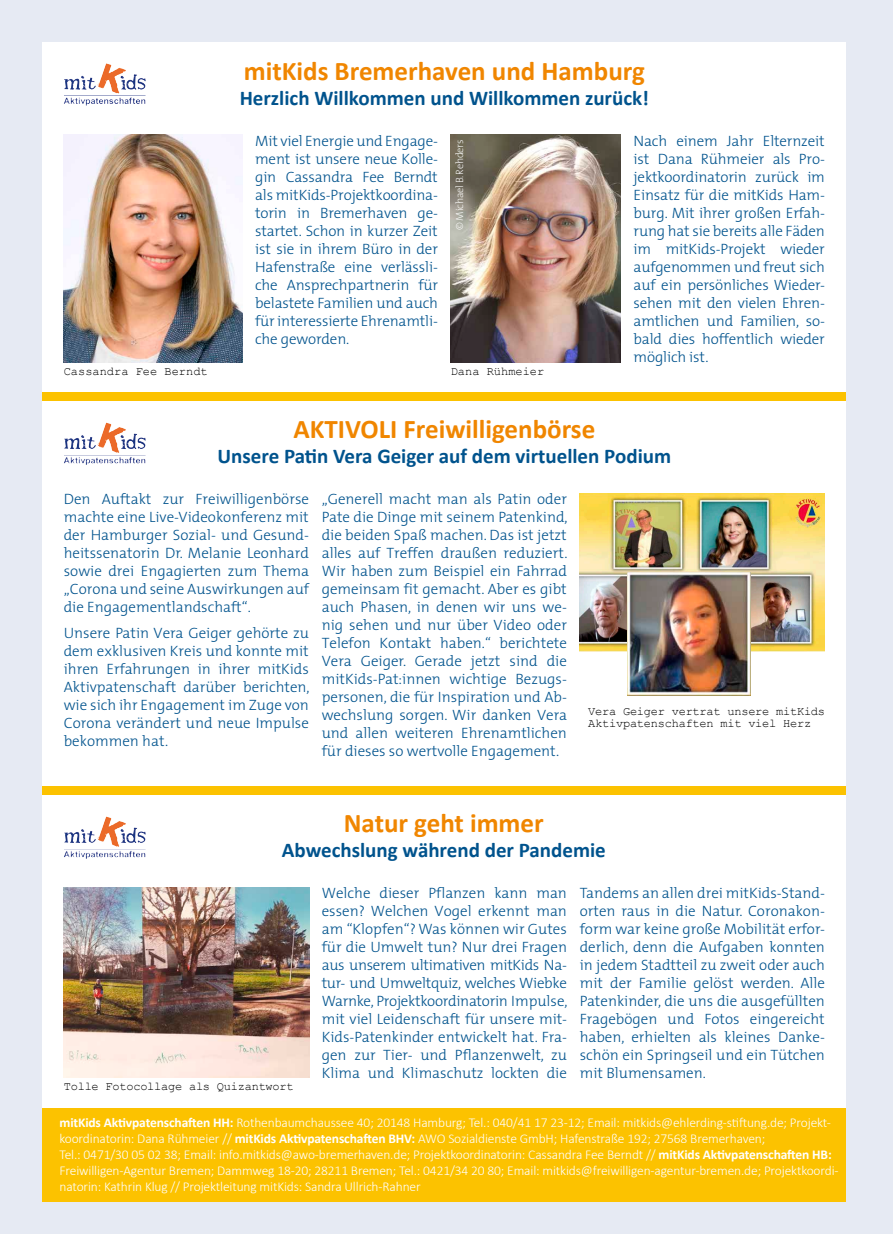
<style>
.page{position:relative;width:893px;height:1234px;background:#fff}
.page>*{position:absolute;margin:0;border:0;box-sizing:border-box;transform-origin:0 0}
.t1{font:700 27px "Calibri";color:#f08600}
.t2{font:700 21px "Calibri";color:#00538d}
.t3{font:300 15px/18px "The Mix";color:#00538d;text-align:justify}
.t4{font:300 13.5px/16.2px "Calibri";letter-spacing:-.01em;color:#fff}
.t5{font:12px/12px "Courier New";letter-spacing:-.02em;color:#000}
.t6{font:12px "Courier New";color:#000}
.t7{font:200 10.5px "The Mix";letter-spacing:-.02em;color:#fff}
.s1{font-weight:700}
</style>
<div class="page">
<div style="left:0;top:0;width:893px;height:1233px;background:#e6eaf3"></div>
<div style="left:43px;top:1107px;width:803px;height:94px;background:#fcc200"></div>
<div style="left:43px;top:401px;width:803px;height:87px;background:#fff"></div>
<div style="left:43px;top:471px;width:803px;height:314px;background:#fff"></div>
<img style="left:580px;top:493px;width:245px;height:158px">
<img style="left:627px;top:572px;width:123px;height:123px">
<img style="left:98px;top:423px;width:8px;height:23px">
<div style="left:43px;top:114px;width:803px;height:278px;background:#fff"></div>
<div style="left:43px;top:43px;width:803px;height:71px;background:#fff"></div>
<img style="left:64px;top:135px;width:178px;height:227px">
<img style="left:451px;top:135px;width:170px;height:227px">
<img style="left:98px;top:64px;width:8px;height:23px">
<div style="left:43px;top:794px;width:803px;height:88px;background:#fff"></div>
<div style="left:43px;top:864px;width:803px;height:243px;background:#fff"></div>
<img style="left:98px;top:817px;width:8px;height:23px">
<div style="left:43px;top:785px;width:803px;height:9px;background:#fcc200"></div>
<div style="left:43px;top:392px;width:803px;height:9px;background:#fcc200"></div>
<img style="left:64px;top:887px;width:245px;height:190px">
<h1 class="t1" style="left:244px;top:54px;width:402px">mitKids Bremerhaven und Hamburg</h1>
<h2 class="t2" style="left:240px;top:85px;width:411px">Herzlich Willkommen und Willkommen zurück!</h2>
<p class="t3" style="left:255px;top:132px;width:184px">Mit viel Energie und Engage&shy;ment ist unsere neue Kolle&shy;gin Cassandra Fee Berndt als mitKids-Projektkoordina&shy;torin in Bremerhaven ge&shy;startet. Schon in kurzer Zeit ist sie in ihrem Büro in der Hafenstraße eine verlässli&shy;che Ansprechpartnerin für belastete Familien und auch für interessierte Ehrenamtli&shy;che geworden.</p>
<p class="t3" style="left:634px;top:132px;width:193px">Nach einem Jahr Elternzeit ist Dana Rühmeier als Pro&shy;jektkoordinatorin zurück im Einsatz für die mitKids Ham&shy;burg. Mit ihrer großen Erfah&shy;rung hat sie bereits alle Fäden im mitKids-Projekt wieder aufgenommen und freut sich auf ein persönliches Wieder&shy;sehen mit den vielen Ehren&shy;amtlichen und Familien, so&shy;bald dies hoffentlich wieder möglich ist.</p>
<p class="t7" style="left:451px;top:230px;width:93px;rotate:-90deg">© Michael B. Rehders</p>
<p class="t6" style="left:64px;top:363px;width:146px">Cassandra Fee Berndt</p>
<p class="t6" style="left:451px;top:363px;width:95px">Dana Rühmeier</p>
<h1 class="t1" style="left:293px;top:412px;width:303px">AKTIVOLI Freiwilligenbörse</h1>
<h2 class="t2" style="left:218px;top:443px;width:455px">Unsere Patin Vera Geiger auf dem virtuellen Podium</h2>
<p class="t3" style="left:64px;top:489px;width:247px">Den Auftakt zur Freiwilligenbörse machte eine Live-Videokonferenz mit der Hamburger Sozial- und Gesund&shy;heitssenatorin Dr. Melanie Leonhard sowie drei Engagierten zum Thema „Corona und seine Auswirkungen auf die Engagementlandschaft“.</p>
<p class="t3" style="left:64px;top:623px;width:247px">Unsere Patin Vera Geiger gehörte zu dem exklusiven Kreis und konnte mit ihren Erfahrungen in ihrer mitKids Aktivpatenschaft darüber berichten, wie sich ihr Engagement im Zuge von Corona verändert und neue Impulse bekommen hat.</p>
<p class="t3" style="left:322px;top:489px;width:247px">„Generell macht man als Patin oder Pate die Dinge mit seinem Patenkind, die beiden Spaß machen. Das ist jetzt alles auf Treffen draußen reduziert.<br>Wir haben zum Beispiel ein Fahrrad gemeinsam fit gemacht. Aber es gibt auch Phasen, in denen wir uns we&shy;nig sehen und nur über Video oder Telefon Kontakt haben.“ berichtete Vera Geiger. Gerade jetzt sind die mitKids-Pat:innen wichtige Bezugs&shy;personen, die für Inspiration und Ab&shy;wechslung sorgen. Wir danken Vera und allen weiteren Ehrenamtlichen für dieses so wertvolle Engagement.</p>
<p class="t5" style="left:588px;top:704px;width:238px">Vera Geiger vertrat unsere mitKids<br>Aktivpatenschaften mit viel Herz</p>
<h1 class="t1" style="left:344px;top:805px;width:201px">Natur geht immer</h1>
<h2 class="t2" style="left:282px;top:836px;width:326px">Abwechslung während der Pandemie</h2>
<p class="t3" style="left:322px;top:882px;width:247px">Welche dieser Pflanzen kann man essen? Welchen Vogel erkennt man am “Klopfen“? Was können wir Gutes für die Umwelt tun? Nur drei Fragen aus unserem ultimativen mitKids Na&shy;tur- und Umweltquiz, welches Wiebke Warnke, Projektkoordinatorin Impulse, mit viel Leidenschaft für unsere mit-Kids-Patenkinder entwickelt hat. Fra&shy;gen zur Tier- und Pflanzenwelt, zu Klima und Klimaschutz lockten die</p>
<p class="t3" style="left:580px;top:882px;width:247px">Tandems an allen drei mitKids-Stand&shy;orten raus in die Natur. Coronakon&shy;form war keine große Mobilität erfor&shy;derlich, denn die Aufgaben konnten in jedem Stadtteil zu zweit oder auch mit der Familie gelöst werden. Alle Patenkinder, die uns die ausgefüllten Fragebögen und Fotos eingereicht haben, erhielten als kleines Danke&shy;schön ein Springseil und ein Tütchen mit Blumensamen.</p>
<p class="t5" style="left:64px;top:1079px;width:231px">Tolle Fotocollage als Quizantwort</p>
<p class="t4" style="left:60px;top:1113px;width:781px"><span class="s1">mitKids Aktivpatenschaften HH:</span> Rothenbaumchaussee 40; 20148 Hamburg; Tel.: 040/41 17 23-12; Email: mitkids@ehlerding-stiftung.de; Projekt&shy;koordinatorin: Dana Rühmeier // <span class="s1">mitKids Aktivpatenschaften BHV:</span> AWO Sozialdienste GmbH; Hafenstraße 192; 27568 Bremerhaven;<br>Tel.: 0471/30 05 02 38; Email: info.mitkids@awo-bremerhaven.de; Projektkoordinatorin: Cassandra Fee Berndt // <span class="s1">mitKids Aktivpatenschaften HB:<br></span>Freiwilligen-Agentur Bremen; Dammweg 18-20; 28211 Bremen; Tel.: 0421/34 20 80; Email: mitkids@freiwilligen-agentur-bremen.de; Projektkoordi&shy;natorin: Kathrin Klug // Projektleitung mitKids: Sandra Ullrich-Rahner</p>
</div>
